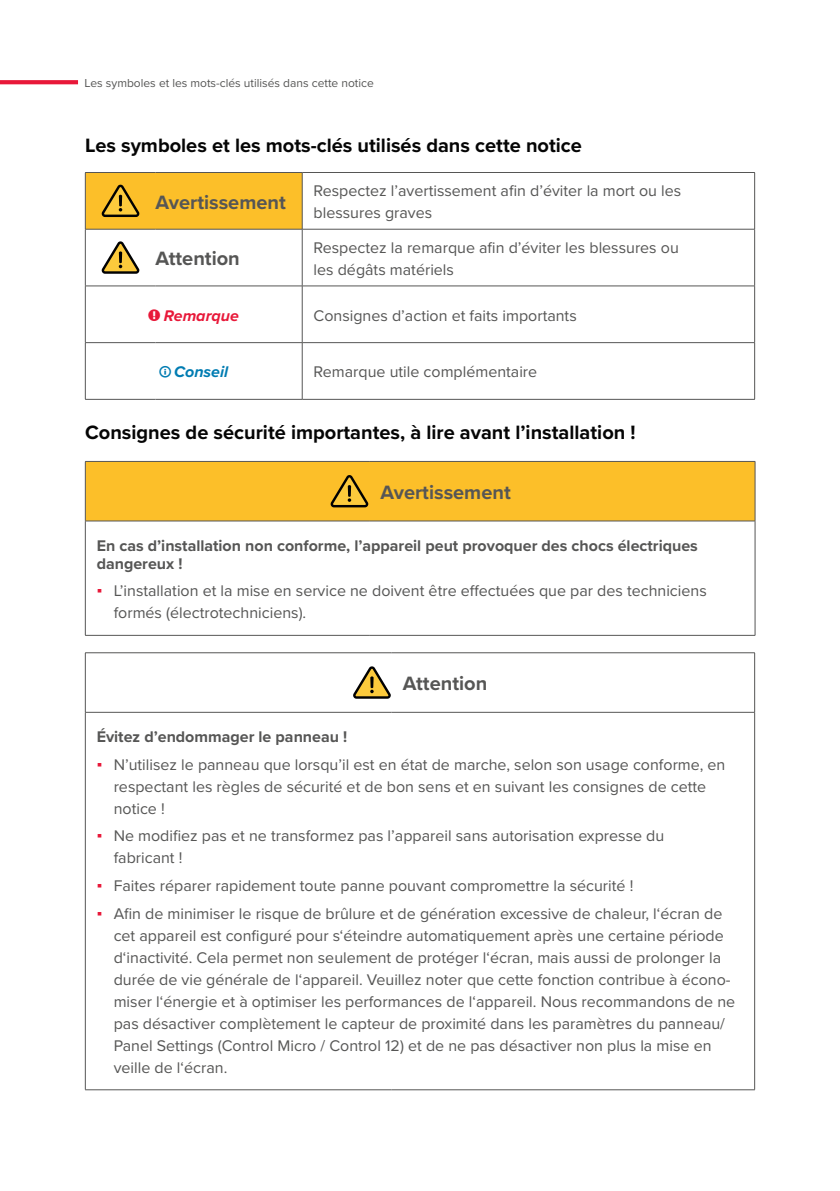
<style>
.page{position:relative;width:840px;height:1191px;background:#fff}
.page>*{position:absolute;margin:0;border:0;box-sizing:border-box;transform-origin:0 0}
.Überschrift_Ebene_1__95__Schwarz{font:700 20px "Proxima Nova";color:#050505}
.Achtung_Warnung{font:700 20px "Proxima Nova";color:#565655}
.Tabelleninhalt{font:16px/22px "Proxima Nova";color:#565655}
.Überschrift_Ebene_2__80___Schwarz__Warn_{font:700 16px/18px "Proxima Nova";color:#565655}
.t1{font:italic 700 16px "Proxima Nova";color:#e81839}
.t2{font:italic 700 16px "Proxima Nova";color:#007cb2}
.t3{font:12px "Proxima Nova";color:#565655}
.s1{font-family:"Verdana";color:#e81839}
</style>
<div class="page">
<svg style="left:0;top:80px;width:78px;height:4px"></svg>
<hr style="left:302px;top:173px;width:1px;height:56px;background:#565655">
<hr style="left:85px;top:229px;width:70px;height:1px;background:#565655">
<hr style="left:155px;top:229px;width:147px;height:1px;background:#565655">
<hr style="left:302px;top:172px;width:452px;height:1px;background:#565655">
<hr style="left:753px;top:173px;width:1px;height:56px;background:#565655">
<hr style="left:85px;top:229px;width:1px;height:57px;background:#565655">
<hr style="left:302px;top:229px;width:1px;height:57px;background:#565655">
<hr style="left:302px;top:229px;width:452px;height:1px;background:#565655">
<hr style="left:753px;top:229px;width:1px;height:57px;background:#565655">
<hr style="left:85px;top:286px;width:1px;height:56px;background:#565655">
<hr style="left:85px;top:285px;width:70px;height:1px;background:#565655">
<hr style="left:155px;top:285px;width:147px;height:1px;background:#565655">
<hr style="left:302px;top:286px;width:1px;height:56px;background:#565655">
<hr style="left:302px;top:285px;width:452px;height:1px;background:#565655">
<hr style="left:753px;top:286px;width:1px;height:56px;background:#565655">
<hr style="left:85px;top:343px;width:1px;height:56px;background:#565655">
<hr style="left:85px;top:342px;width:70px;height:1px;background:#565655">
<hr style="left:155px;top:342px;width:147px;height:1px;background:#565655">
<hr style="left:85px;top:399px;width:70px;height:1px;background:#565655">
<hr style="left:155px;top:399px;width:147px;height:1px;background:#565655">
<hr style="left:302px;top:343px;width:1px;height:56px;background:#565655">
<hr style="left:302px;top:342px;width:452px;height:1px;background:#565655">
<hr style="left:753px;top:343px;width:1px;height:56px;background:#565655">
<hr style="left:302px;top:399px;width:452px;height:1px;background:#565655">
<svg style="left:85px;top:172px;width:217px;height:57px;background:#f1b729"></svg>
<svg style="left:101px;top:241px;width:38px;height:33px"></svg>
<div style="left:86px;top:462px;width:668px;height:58px;background:#fcbf29"></div>
<hr style="left:85px;top:461px;width:284px;height:1px;background:#565655">
<hr style="left:85px;top:461px;width:1px;height:60px;background:#565655">
<hr style="left:369px;top:461px;width:385px;height:1px;background:#565655">
<hr style="left:754px;top:461px;width:1px;height:60px;background:#565655">
<hr style="left:85px;top:520px;width:284px;height:1px;background:#565655">
<hr style="left:369px;top:520px;width:385px;height:1px;background:#565655">
<hr style="left:85px;top:521px;width:1px;height:114px;background:#565655">
<hr style="left:754px;top:521px;width:1px;height:114px;background:#565655">
<hr style="left:85px;top:635px;width:284px;height:1px;background:#565655">
<hr style="left:369px;top:635px;width:385px;height:1px;background:#565655">
<svg style="left:330px;top:474px;width:38px;height:33px"></svg>
<hr style="left:85px;top:652px;width:306px;height:1px;background:#565655">
<hr style="left:85px;top:653px;width:1px;height:59px;background:#565655">
<hr style="left:391px;top:652px;width:363px;height:1px;background:#565655">
<hr style="left:753px;top:653px;width:1px;height:59px;background:#565655">
<hr style="left:85px;top:712px;width:306px;height:1px;background:#565655">
<hr style="left:391px;top:712px;width:363px;height:1px;background:#565655">
<hr style="left:85px;top:712px;width:1px;height:377px;background:#565655">
<hr style="left:753px;top:712px;width:1px;height:377px;background:#565655">
<hr style="left:85px;top:1089px;width:306px;height:1px;background:#565655">
<hr style="left:391px;top:1089px;width:363px;height:1px;background:#565655">
<svg style="left:353px;top:666px;width:37px;height:32px"></svg>
<p class="t3" style="left:84px;top:74px;width:290px">Les symboles et les mots-clés utilisés dans cette notice</p>
<p class="Überschrift_Ebene_1__95__Schwarz" style="left:85px;top:131px;width:498px">Les symboles et les mots-clés utilisés dans cette notice</p>
<p class="Achtung_Warnung" style="left:155px;top:187px;width:132px">Avertissement</p>
<p class="Tabelleninhalt" style="left:313px;top:179px;width:369px">Respectez l’avertissement afin d’éviter la mort ou les</p>
<p class="Tabelleninhalt" style="left:313px;top:201px;width:120px">blessures graves</p>
<p class="Achtung_Warnung" style="left:155px;top:244px;width:86px">Attention</p>
<p class="Tabelleninhalt" style="left:313px;top:236px;width:366px">Respectez la remarque afin d’éviter les blessures ou</p>
<p class="Tabelleninhalt" style="left:313px;top:258px;width:142px">les dégâts matériels</p>
<p class="t1" style="left:164px;top:303px;width:77px">Remarque</p>
<p class="Tabelleninhalt" style="left:313px;top:303px;width:264px">Consignes d’action et faits importants</p>
<p class="t2" style="left:174px;top:360px;width:56px">Conseil</p>
<p class="Tabelleninhalt" style="left:313px;top:360px;width:225px">Remarque utile complémentaire</p>
<p class="Überschrift_Ebene_1__95__Schwarz" style="left:85px;top:417px;width:551px">Consignes de sécurité importantes, à lire avant l’installation !</p>
<p class="Achtung_Warnung" style="left:380px;top:477px;width:132px">Avertissement</p>
<p class="Überschrift_Ebene_2__80___Schwarz__Warn_" style="left:97px;top:536px;width:602px">En cas d’installation non conforme, l’appareil peut provoquer des chocs électriques dangereux !</p>
<p class="Tabelleninhalt" style="left:114px;top:579px;width:594px;text-indent:-17px"><span class="s1">▪</span> L’installation et la mise en service ne doivent être effectuées que par des techniciens formés (électrotechniciens).</p>
<p class="Achtung_Warnung" style="left:403px;top:669px;width:86px">Attention</p>
<p class="Überschrift_Ebene_2__80___Schwarz__Warn_" style="left:97px;top:727px;width:252px">Évitez d’endommager le panneau !</p>
<p class="Tabelleninhalt" style="left:114px;top:752px;width:613px;text-indent:-17px"><span class="s1">▪</span> N’utilisez le panneau que lorsqu’il est en état de marche, selon son usage conforme, en respectant les règles de sécurité et de bon sens et en suivant les consignes de cette notice !</p>
<p class="Tabelleninhalt" style="left:114px;top:824px;width:551px;text-indent:-17px"><span class="s1">▪</span> Ne modifiez pas et ne transformez pas l’appareil sans autorisation expresse du fabricant !</p>
<p class="Tabelleninhalt" style="left:97px;top:874px;width:538px"><span class="s1">▪</span> Faites réparer rapidement toute panne pouvant compromettre la sécurité !</p>
<p class="Tabelleninhalt" style="left:114px;top:901px;width:622px;text-indent:-17px"><span class="s1">▪</span> Afin de minimiser le risque de brûlure et de génération excessive de chaleur, l‘écran de cet appareil est configuré pour s‘éteindre automatiquement après une certaine période d‘inactivité. Cela permet non seulement de protéger l‘écran, mais aussi de prolonger la durée de vie générale de l‘appareil. Veuillez noter que cette fonction contribue à écono&shy;miser l‘énergie et à optimiser les performances de l‘appareil. Nous recommandons de ne pas désactiver complètement le capteur de proximité dans les paramètres du panneau/ Panel Settings (Control Micro / Control 12) et de ne pas désactiver non plus la mise en veille de l‘écran.</p>
</div>
